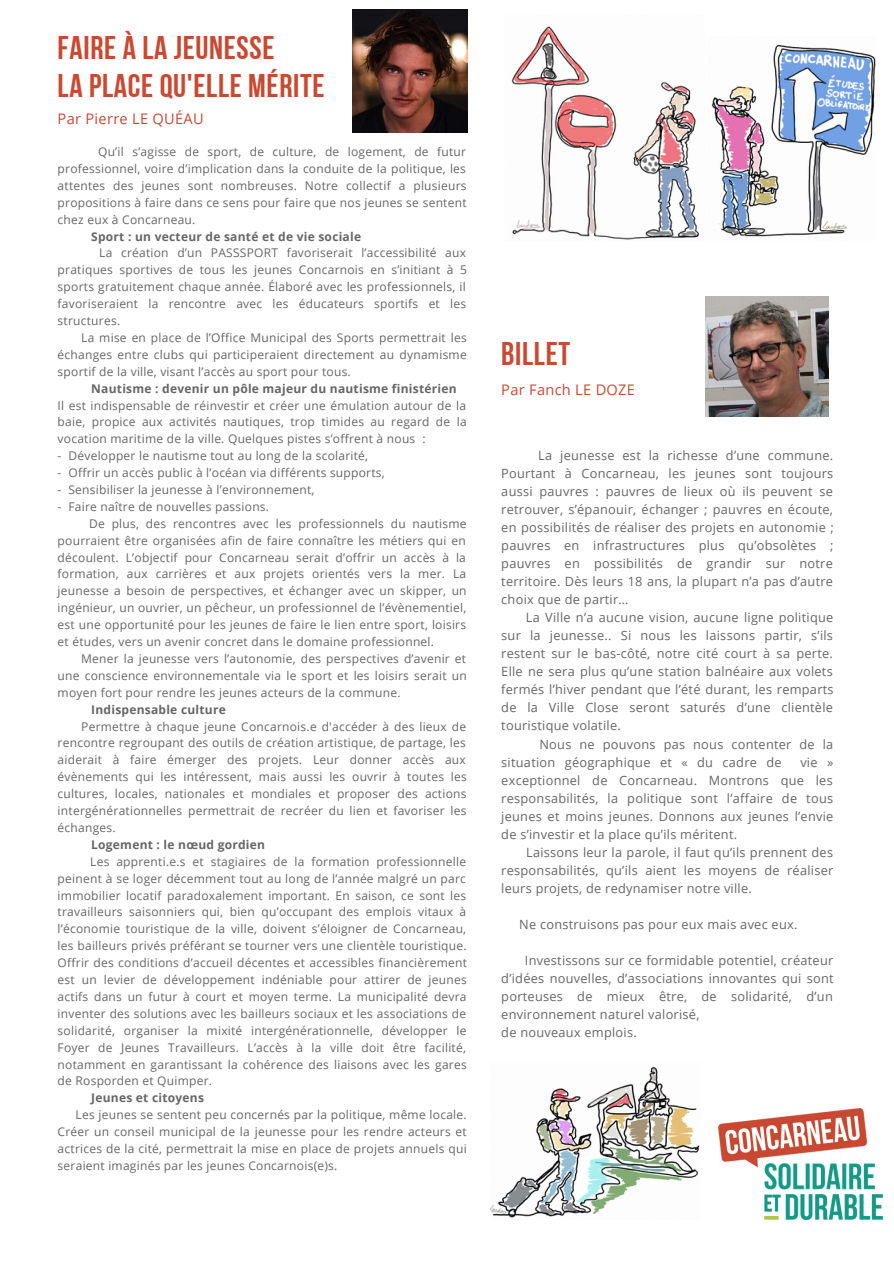
<style>
.page{position:relative;width:894px;height:1264px;background:#fff}
.page>*{position:absolute;margin:0;border:0;box-sizing:border-box;transform-origin:0 0}
.t1{font:32.7px/38.2px "Bebas Neue Cyrillic";letter-spacing:.02em;color:#c94931}
.t2{font:14.55px "Open Sans";letter-spacing:.02em;color:#c94931}
.t3{font:12.75px/18px "Open Sans";letter-spacing:.02em;color:#666;text-align:justify}
.t4{font:12px/17px "Open Sans";letter-spacing:.02em;color:#666;text-align:justify}
.t5{font:700 12px "Open Sans";letter-spacing:.02em;color:#666}
</style>
<div class="page">
<img style="left:718px;top:1108px;width:164px;height:111px">
<img style="left:705px;top:297px;width:122px;height:119px">
<img style="left:352px;top:9px;width:115px;height:123px">
<img style="left:511px;top:26px;width:188px;height:214px">
<img style="left:711px;top:44px;width:165px;height:193px">
<img style="left:491px;top:1066px;width:209px;height:152px">
<h1 class="t1" style="left:58px;top:31px;width:268px">FAIRE À LA JEUNESSE<br>LA PLACE QU'ELLE MÉRITE</h1>
<p class="t2" style="left:58px;top:108px;width:147px">Par Pierre LE QUÉAU</p>
<p class="t4" style="left:58px;top:143px;width:410px;text-indent:40px">Qu’il s’agisse de sport, de culture, de logement, de futur professionnel, voire d’implication dans la conduite de la politique, les attentes des jeunes sont nombreuses. Notre collectif a plusieurs propositions à faire dans ce sens pour faire que nos jeunes se sentent chez eux à Concarneau.</p>
<p class="t5" style="left:91px;top:228px;width:271px">Sport : un vecteur de santé et de vie sociale</p>
<p class="t4" style="left:58px;top:244px;width:410px;text-indent:42px">La création d’un PASSSPORT favoriserait l’accessibilité aux pratiques sportives de tous les jeunes Concarnois en s’initiant à 5 sports gratuitement chaque année. Élaboré avec les professionnels, il favoriseraient la rencontre avec les éducateurs sportifs et les structures.</p>
<p class="t4" style="left:58px;top:329px;width:410px;text-indent:24px">La mise en place de l’Office Municipal des Sports permettrait les échanges entre clubs qui participeraient directement au dynamisme sportif de la ville, visant l’accès au sport pour tous.</p>
<p class="t5" style="left:91px;top:380px;width:367px">Nautisme : devenir un pôle majeur du nautisme finistérien</p>
<p class="t4" style="left:58px;top:396px;width:410px">Il est indispensable de réinvestir et créer une émulation autour de la baie, propice aux activités nautiques, trop timides au regard de la vocation maritime de la ville. Quelques pistes s’offrent à nous :</p>
<p class="t4" style="left:58px;top:447px;width:312px">- Développer le nautisme tout au long de la scolarité,</p>
<p class="t4" style="left:58px;top:464px;width:328px">- Offrir un accès public à l’océan via différents supports,</p>
<p class="t4" style="left:58px;top:481px;width:258px">- Sensibiliser la jeunesse à l’environnement,</p>
<p class="t4" style="left:58px;top:498px;width:213px">- Faire naître de nouvelles passions.</p>
<p class="t4" style="left:89px;top:514px;width:379px">De plus, des rencontres avec les professionnels du nautisme</p>
<p class="t4" style="left:58px;top:531px;width:409px">pourraient être organisées afin de faire connaître les métiers qui en</p>
<p class="t4" style="left:58px;top:548px;width:409px">découlent. L’objectif pour Concarneau serait d’offrir un accès à la</p>
<p class="t4" style="left:58px;top:565px;width:410px">formation, aux carrières et aux projets orientés vers la mer. La</p>
<p class="t4" style="left:58px;top:582px;width:410px">jeunesse a besoin de perspectives, et échanger avec un skipper, un</p>
<p class="t4" style="left:58px;top:599px;width:410px">ingénieur, un ouvrier, un pêcheur, un professionnel de l’évènementiel,</p>
<p class="t4" style="left:58px;top:616px;width:410px">est une opportunité pour les jeunes de faire le lien entre sport, loisirs</p>
<p class="t4" style="left:58px;top:633px;width:378px">et études, vers un avenir concret dans le domaine professionnel.</p>
<p class="t4" style="left:81px;top:650px;width:386px">Mener la jeunesse vers l’autonomie, des perspectives d’avenir et</p>
<p class="t4" style="left:58px;top:666px;width:410px">une conscience environnementale via le sport et les loisirs serait un</p>
<p class="t4" style="left:58px;top:683px;width:344px">moyen fort pour rendre les jeunes acteurs de la commune.</p>
<p class="t5" style="left:91px;top:700px;width:136px">Indispensable culture</p>
<p class="t4" style="left:58px;top:717px;width:410px;text-indent:24px">Permettre à chaque jeune Concarnois.e d'accéder à des lieux de rencontre regroupant des outils de création artistique, de partage, les aiderait à faire émerger des projets. Leur donner accès aux évènements qui les intéressent, mais aussi les ouvrir à toutes les cultures, locales, nationales et mondiales et proposer des actions intergénérationnelles permettrait de recréer du lien et favoriser les échanges.</p>
<p class="t5" style="left:91px;top:836px;width:175px">Logement : le nœud gordien</p>
<p class="t4" style="left:58px;top:852px;width:410px;text-indent:33px">Les apprenti.e.s et stagiaires de la formation professionnelle peinent à se loger décemment tout au long de l’année malgré un parc immobilier locatif paradoxalement important. En saison, ce sont les travailleurs saisonniers qui, bien qu’occupant des emplois vitaux à l’économie touristique de la ville, doivent s’éloigner de Concarneau, les bailleurs privés préférant se tourner vers une clientèle touristique.<br>Offrir des conditions d’accueil décentes et accessibles financièrement est un levier de développement indéniable pour attirer de jeunes actifs dans un futur à court et moyen terme. La municipalité devra inventer des solutions avec les bailleurs sociaux et les associations de solidarité, organiser la mixité intergénérationnelle, développer le Foyer de Jeunes Travailleurs. L’accès à la ville doit être facilité, notamment en garantissant la cohérence des liaisons avec les gares de Rosporden et Quimper.</p>
<p class="t5" style="left:91px;top:1089px;width:114px">Jeunes et citoyens</p>
<p class="t4" style="left:58px;top:1106px;width:410px;text-indent:18px">Les jeunes se sentent peu concernés par la politique, même locale.<br>Créer un conseil municipal de la jeunesse pour les rendre acteurs et actrices de la cité, permettrait la mise en place de projets annuels qui seraient imaginés par les jeunes Concarnois(e)s.</p>
<h1 class="t1" style="left:501px;top:337px;width:70px">BILLET</h1>
<p class="t2" style="left:501px;top:379px;width:135px">Par Fanch LE DOZE</p>
<p class="t3" style="left:501px;top:446px;width:334px;text-indent:37px">La jeunesse est la richesse d’une commune.<br>Pourtant à Concarneau, les jeunes sont toujours aussi pauvres : pauvres de lieux où ils peuvent se retrouver, s’épanouir, échanger ; pauvres en écoute, en possibilités de réaliser des projets en autonomie ; pauvres en infrastructures plus qu’obsolètes ; pauvres en possibilités de grandir sur notre territoire. Dès leurs 18 ans, la plupart n’a pas d’autre choix que de partir…</p>
<p class="t3" style="left:501px;top:608px;width:334px;text-indent:25px">La Ville n’a aucune vision, aucune ligne politique sur la jeunesse.. Si nous les laissons partir, s’ils restent sur le bas-côté, notre cité court à sa perte.<br>Elle ne sera plus qu’une station balnéaire aux volets fermés l’hiver pendant que l’été durant, les remparts de la Ville Close seront saturés d’une clientèle touristique volatile.</p>
<p class="t3" style="left:501px;top:734px;width:333px;text-indent:38px">Nous ne pouvons pas nous contenter de la situation géographique et « du cadre de</p>
<p class="t3" style="left:501px;top:752px;width:333px;text-indent:299px">vie » exceptionnel de Concarneau. Montrons que les responsabilités, la politique sont l’affaire de tous jeunes et moins jeunes. Donnons aux jeunes l’envie de s’investir et la place qu’ils méritent.</p>
<p class="t3" style="left:501px;top:842px;width:333px;text-indent:25px">Laissons leur la parole, il faut qu’ils prennent des responsabilités, qu’ils aient les moyens de réaliser leurs projets, de redynamiser notre ville.</p>
<p class="t3" style="left:519px;top:914px;width:280px">Ne construisons pas pour eux mais avec eux.</p>
<p class="t3" style="left:501px;top:950px;width:334px;text-align:left;text-indent:24px">Investissons sur ce formidable potentiel, créateur d’idées nouvelles, d’associations innovantes qui sont porteuses de mieux être, de solidarité, d’un environnement naturel valorisé,<br>de nouveaux emplois.</p>
</div>
